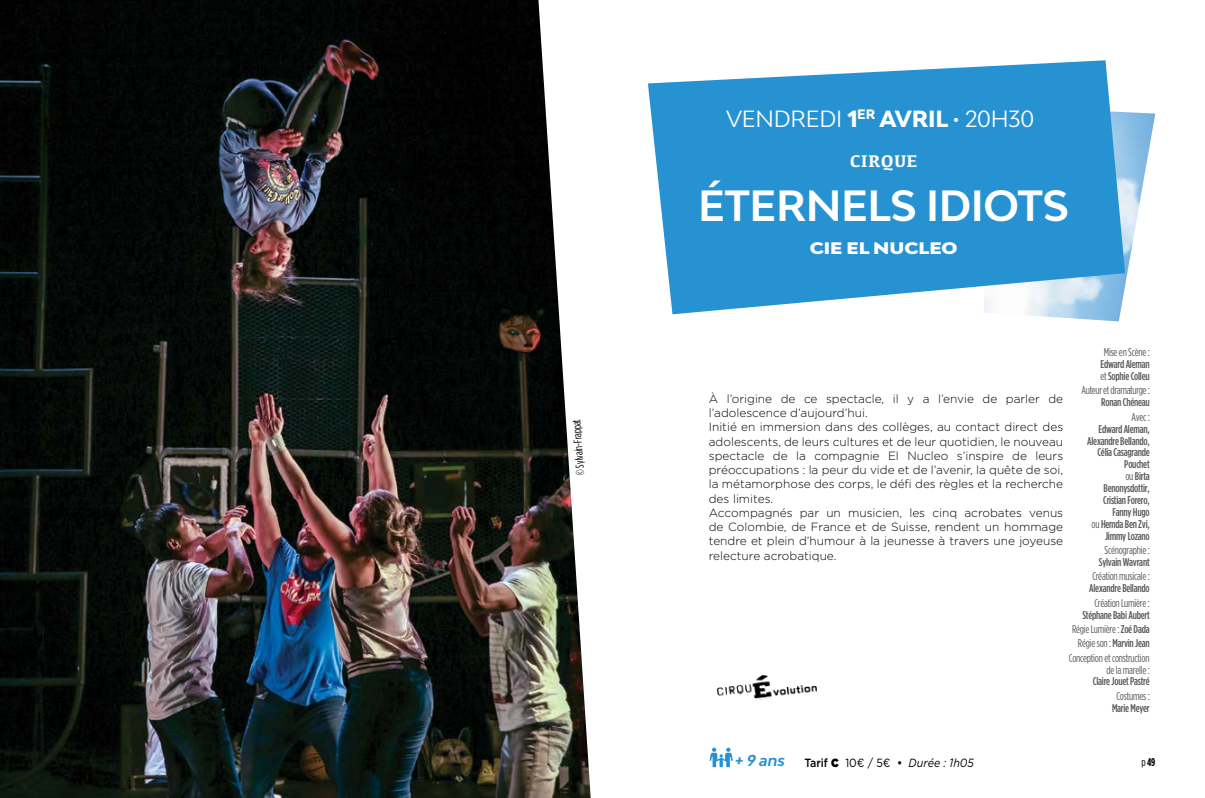
<style>
.page{position:relative;width:1205px;height:798px;background:#fff}
.page>*{position:absolute;margin:0;border:0;box-sizing:border-box;transform-origin:0 0}
.t1{font:700 41.25px "Bw Modelica";color:#fff}
.t2{font:800 22.12px "Bw Modelica";color:#fff}
.t3{font:22.12px "Bw Modelica";color:#fff}
.t4{font:700 17.5px "Kefa";letter-spacing:.02em;color:#fff}
.t5{font:900 15.75px "Bw Modelica";color:#fff;scale:1.15 1}
.t6{font:italic 700 15px "Bw Modelica";color:#2792d1}
.t7{font:300 11.88px/14.2px "Gotham";color:#000}
.t8{font:italic 11.88px "Gotham";color:#000;scale:.9 1}
.t9{font:500 11.25px/11.9px "Gotham Condensed";letter-spacing:-.02em;color:#58595b}
.t10{font:11.25px/14.4px "Gotham Condensed";letter-spacing:-.02em;color:#58595b;text-align:right}
.t11{font:11.25px "Gotham Condensed";color:#000}
.t12{font:700 11.25px "Gotham Condensed";color:#000}
.s1{font-weight:400}
.s2{font-weight:500}
.s3{font-weight:500;font-style:normal}
.s4{font-weight:900;font-style:normal}
.s5{font-style:normal}
</style>
<div class="page">
<img style="left:0;top:0;width:591px;height:797px">
<img style="left:1026px;top:112px;width:129px;height:209px">
<svg style="left:709px;top:747px;width:24px;height:19px"></svg>
<svg style="left:648px;top:60px;width:477px;height:254px;background:#47a1d7"></svg>
<img style="left:717px;top:675px;width:99px;height:24px">
<p class="t11" style="left:574px;top:475px;width:57px;rotate:-94deg">© Sylvain-Frappat</p>
<h2 class="t3" style="left:726px;top:104px;width:78px">VENDREDI</h2>
<h2 class="t2" style="left:847px;top:104px;width:188px">1<sup>ER</sup> AVRIL <span class="s1">• 20H30</span></h2>
<h3 class="t4" style="left:850px;top:149px;width:69px">CIRQUE</h3>
<h1 class="t1" style="left:698px;top:178px;width:28px">ÉTERNELS</h1>
<h1 class="t1" style="left:926px;top:178px;width:24px">IDIOTS</h1>
<h3 class="t5" style="left:809px;top:238px;width:130px">CIE EL NUCLEO</h3>
<p class="t10" style="left:1104px;top:345px;width:47px">Mise en Scène :</p>
<p class="t9" style="left:1100px;top:358px;width:51px">Edward Aleman <span class="s1">et</span> Sophie Colleu</p>
<p class="t10" style="left:1081px;top:383px;width:70px">Auteur et dramaturge :</p>
<p class="t9" style="left:1101px;top:396px;width:50px">Ronan Chéneau</p>
<p class="t10" style="left:1131px;top:409px;width:20px">Avec :</p>
<p class="t9" style="left:1087px;top:422px;width:64px;text-align:right">Edward Aleman,<br>Alexandre Bellando,<br>Célia Casagrande<br>Pouchet<br><span class="s1">ou</span> Birta<br>Benonysdottir,<br>Cristian Forero,<br>Fanny Hugo<br><span class="s1">ou</span> Hemda Ben Zvi,<br>Jimmy Lozano</p>
<p class="t10" style="left:1104px;top:542px;width:47px">Scénographie :</p>
<p class="t9" style="left:1099px;top:555px;width:52px">Sylvain Wavrant</p>
<p class="t10" style="left:1092px;top:569px;width:59px">Création musicale :</p>
<p class="t9" style="left:1089px;top:582px;width:62px">Alexandre Bellando</p>
<p class="t10" style="left:1094px;top:595px;width:57px">Création Lumière :</p>
<p class="t10" style="left:1069px;top:607px;width:82px"><span class="s2">Stéphane Babi Aubert<br></span>Régie Lumière : <span class="s2">Zoé Dada<br></span>Régie son : <span class="s2">Marvin Jean<br></span>Conception et construction</p>
<p class="t10" style="left:1106px;top:662px;width:45px">de la marelle :</p>
<p class="t9" style="left:1093px;top:675px;width:58px">Claire Jouet Pastré</p>
<p class="t10" style="left:1116px;top:688px;width:35px">Costumes :</p>
<p class="t9" style="left:1112px;top:701px;width:39px">Marie Meyer</p>
<p class="t7" style="left:709px;top:391px;width:356px">à l’origine de ce spectacle, il y a l’envie de parler de l’adolescence d’aujourd’hui.<br>Initié en immersion dans des collèges, au contact direct des adolescents, de leurs cultures et de leur quotidien, le nouveau spectacle de la compagnie El Nucleo s’inspire de leurs préoccupations : la peur du vide et de l’avenir, la quête de soi, la métamorphose des corps, le défi des règles et la recherche des limites.<br>Accompagnés par un musicien, les cinq acrobates venus de Colombie, de France et de Suisse, rendent un hommage tendre et plein d’humour à la jeunesse à travers une joyeuse relecture acrobatique.</p>
<p class="t6" style="left:735px;top:750px;width:51px">+ 9 ans</p>
<p class="t8" style="left:804px;top:754px;width:190px"><span class="s3">Tarif</span> <span class="s4">C</span> <span class="s5">10€ / 5€</span> <span class="s3">•</span> Durée : 1h05</p>
<p class="t12" style="left:1141px;top:754px;width:15px"><span class="s1">p</span> 49</p>
</div>
